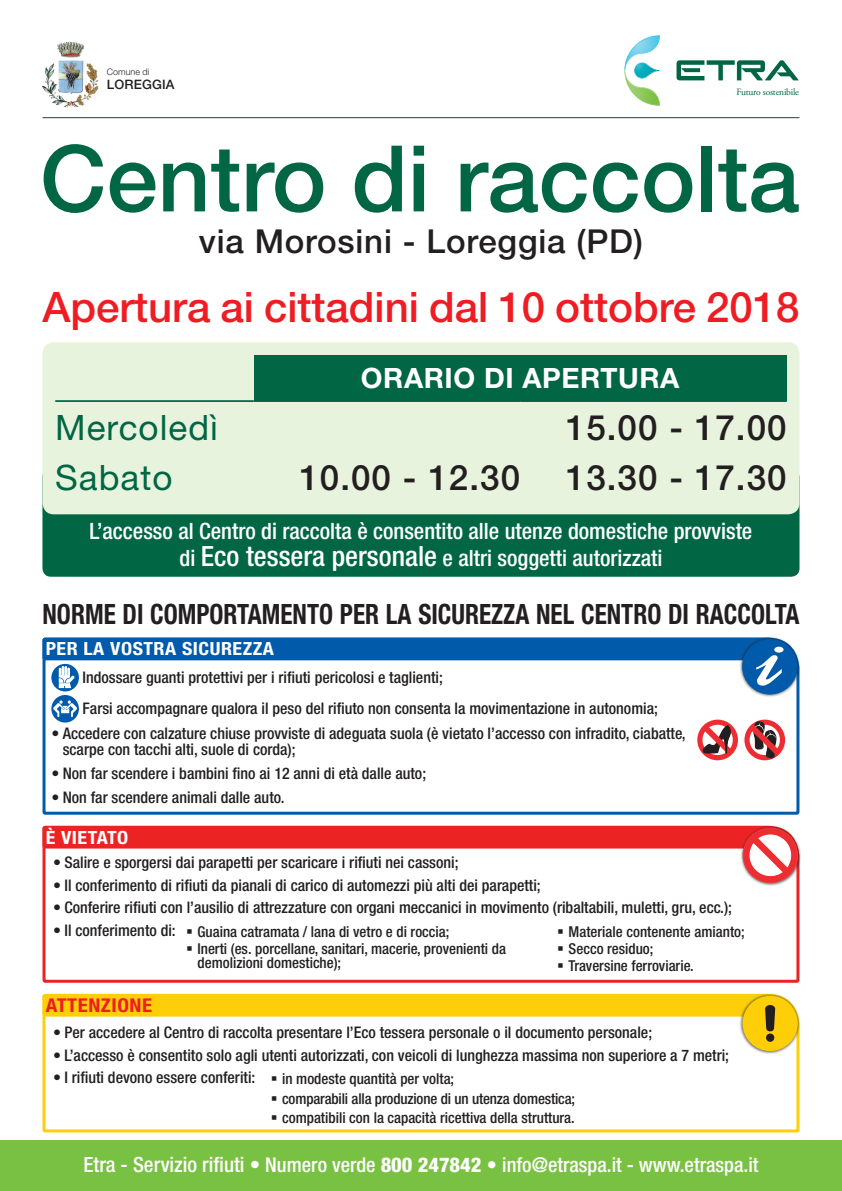
<style>
.page{position:relative;width:842px;height:1191px;background:#fff}
.page>*{position:absolute;margin:0;border:0;box-sizing:border-box;transform-origin:0 0}
.t1{font:500 92px "Helvetica Neue LT Std";color:#064}
.t2{font:500 42px "Helvetica Neue LT Std";color:#ee1d23}
.t3{font:500 35px "Helvetica Neue LT Std";letter-spacing:.03em;color:#231f20}
.t4{font:35px "Helvetica Neue LT Std";letter-spacing:.03em;color:#064}
.t5{font:500 33px "Helvetica Neue LT Std";letter-spacing:.025em;color:#231f20}
.t6{font:700 condensed 28px "Helvetica Neue LT Std";color:#231f20;scale:.9 1}
.t7{font:700 28px "Helvetica Neue LT Std";letter-spacing:.02em;color:#fff}
.t8{font:500 condensed 22.5px/27px "Helvetica Neue LT Std";color:#fff;text-align:center}
.t9{font:500 condensed 20.4px "Helvetica Neue LT Std";color:#fff}
.t10{font:700 condensed 19px "Helvetica Neue LT Std";letter-spacing:.025em;color:#ee1d23;scale:1.1 1}
.t11{font:700 condensed 18.1px "Helvetica Neue LT Std";letter-spacing:.025em;color:#fff;scale:1.1 1}
.t12{font:500 condensed 16px/31px "Helvetica Neue LT Std";color:#231f20}
.t13{font:500 condensed 15px/14px "Helvetica Neue LT Std";color:#231f20}
.t14{font:500 13px "Helvetica Neue LT Std";letter-spacing:.01em;color:#231f20}
.t15{font:9.6px "Adobe Garamond Pro";letter-spacing:-.025em;color:#064}
.t16{font:300 9px "Helvetica Neue LT Std";color:#231f20}
.s1{font-size:27.9px}
.s2{font-size:16px}
.s3{font-size:15px}
.s4{font-size:21px}
.s5{font-weight:800}
</style>
<div class="page">
<div style="left:42px;top:469px;width:757px;height:108px;background:#064;border-radius:9px"></div>
<div style="left:43px;top:342px;width:756px;height:172px;background:#e8f3de;border-radius:11px"></div>
<div style="left:0;top:1140px;width:842px;height:51px;background:#79c142"></div>
<svg style="left:42px;top:639px;width:758px;height:176px"></svg>
<div style="left:43px;top:637px;width:728px;height:23px;background:#015aaa;border-radius:3px"></div>
<div style="left:739px;top:636px;width:61px;height:61px;background:#231f20;opacity:.7"></div>
<div style="left:743px;top:639px;width:54px;height:55px;background:#015aaa;border-radius:50%"></div>
<div style="left:742px;top:639px;width:55px;height:55px;border:1px solid #015aaa;border-radius:50%"></div>
<svg style="left:756px;top:646px;width:27px;height:40px"></svg>
<svg style="left:42px;top:825px;width:758px;height:158px"></svg>
<div style="left:43px;top:826px;width:728px;height:22px;background:#ec2323;border-radius:3px"></div>
<div style="left:740px;top:824px;width:61px;height:62px;background:#231f20;opacity:.7"></div>
<svg style="left:743px;top:827px;width:55px;height:56px"></svg>
<svg style="left:42px;top:993px;width:758px;height:140px"></svg>
<div style="left:739px;top:992px;width:62px;height:62px;background:#231f20;opacity:.7"></div>
<div style="left:742px;top:995px;width:56px;height:56px;background:#fece08;border-radius:50%"></div>
<svg style="left:43px;top:994px;width:732px;height:37px"></svg>
<div style="left:766px;top:1033px;width:8px;height:8px;background:#231f20;border-radius:50%"></div>
<div style="left:254px;top:356px;width:533px;height:45px;background:#064"></div>
<hr style="left:55px;top:400px;width:199px;height:2px;background:#064">
<hr style="left:254px;top:400px;width:266px;height:2px;background:#064">
<hr style="left:520px;top:400px;width:267px;height:2px;background:#064">
<svg style="left:624px;top:35px;width:176px;height:83px"></svg>
<img style="left:42px;top:42px;width:57px;height:66px">
<hr style="left:43px;top:117px;width:756px;height:1px;background:#243862">
<svg style="left:51px;top:664px;width:28px;height:27px"></svg>
<svg style="left:59px;top:666px;width:16px;height:22px"></svg>
<div style="left:51px;top:695px;width:28px;height:27px;background:#015aaa;border-radius:50%"></div>
<svg style="left:53px;top:700px;width:24px;height:17px"></svg>
<svg style="left:744px;top:719px;width:41px;height:41px"></svg>
<svg style="left:750px;top:724px;width:30px;height:31px"></svg>
<svg style="left:752px;top:721px;width:26px;height:37px"></svg>
<div style="left:697px;top:719px;width:41px;height:41px;background:#ee2d33;border-radius:50%"></div>
<svg style="left:702px;top:724px;width:31px;height:31px"></svg>
<svg style="left:702px;top:724px;width:29px;height:30px"></svg>
<svg style="left:193px;top:937px;width:15px;height:1px"></svg>
<svg style="left:193px;top:954px;width:15px;height:1px"></svg>
<svg style="left:564px;top:937px;width:15px;height:1px"></svg>
<svg style="left:564px;top:954px;width:15px;height:1px"></svg>
<svg style="left:564px;top:971px;width:15px;height:1px"></svg>
<svg style="left:278px;top:1083px;width:15px;height:1px"></svg>
<svg style="left:277px;top:1103px;width:15px;height:1px"></svg>
<svg style="left:278px;top:1123px;width:15px;height:1px"></svg>
<p class="t16" style="left:107px;top:66px;width:44px">Comune di</p>
<p class="t14" style="left:107px;top:77px;width:69px">LOREGGIA</p>
<p class="t15" style="left:736px;top:87px;width:64px">Futuro sostenibile</p>
<h1 class="t1" style="left:40px;top:124px;width:761px">Centro di raccolta</h1>
<h3 class="t5" style="left:199px;top:222px;width:446px">via Morosini - Loreggia (PD)</h3>
<h2 class="t2" style="left:42px;top:281px;width:759px">Apertura ai cittadini dal 10 ottobre 2018</h2>
<h3 class="t7" style="left:361px;top:361px;width:320px">ORARIO DI APERTURA</h3>
<h3 class="t4" style="left:55px;top:406px;width:164px">Mercoledì</h3>
<h3 class="t3" style="left:566px;top:406px;width:222px">15.00 - 17.00</h3>
<h3 class="t4" style="left:55px;top:457px;width:119px">Sabato</h3>
<h3 class="t3" style="left:299px;top:457px;width:222px">10.00 - 12.30</h3>
<h3 class="t3" style="left:566px;top:457px;width:222px">13.30 - 17.30</h3>
<h3 class="t8" style="left:90px;top:517px;width:664px">L’accesso al Centro di raccolta è consentito alle utenze domestiche provviste di <span class="s1">Eco tessera personale</span> e altri soggetti autorizzati</h3>
<h3 class="t6" style="left:43px;top:597px;width:843px">NORME DI COMPORTAMENTO PER LA SICUREZZA NEL CENTRO DI RACCOLTA</h3>
<p class="t11" style="left:46px;top:638px;width:209px">PER LA VOSTRA SICUREZZA</p>
<p class="t12" style="left:83px;top:661px;width:577px">Indossare guanti protettivi per i rifiuti pericolosi e taglienti;<br>Farsi accompagnare qualora il peso del rifiuto non consenta la movimentazione in autonomia;</p>
<p class="t12" style="left:63px;top:725px;width:624px;line-height:16px;text-indent:-11px">• Accedere con calzature chiuse provviste di adeguata suola (è vietato l’accesso con infradito, ciabatte, scarpe con tacchi alti, suole di corda);</p>
<p class="t12" style="left:51px;top:758px;width:376px">• Non far scendere i bambini fino ai 12 anni di età dalle auto;</p>
<p class="t12" style="left:51px;top:781px;width:235px">• Non far scendere animali dalle auto.</p>
<p class="t11" style="left:46px;top:826px;width:77px">È VIETATO</p>
<p class="t12" style="left:53px;top:847px;width:407px">• Salire e sporgersi dai parapetti per scaricare i rifiuti nei cassoni;</p>
<p class="t12" style="left:53px;top:869px;width:489px">• Il conferimento di rifiuti da pianali di carico di automezzi più alti dei parapetti;</p>
<p class="t12" style="left:53px;top:892px;width:680px">• Conferire rifiuti con l’ausilio di attrezzature con organi meccanici in movimento (ribaltabili, muletti, gru, ecc.);</p>
<p class="t13" style="left:53px;top:924px;width:398px"><span class="s2">• Il conferimento di:</span> ▪ Guaina catramata / lana di vetro e di roccia;</p>
<p class="t13" style="left:197px;top:941px;width:310px;text-indent:-11px">▪ Inerti (es. porcellane, sanitari, macerie, provenienti da demolizioni domestiche);</p>
<p class="t13" style="left:557px;top:924px;width:189px">▪ Materiale contenente amianto;</p>
<p class="t13" style="left:557px;top:941px;width:98px">▪ Secco residuo;</p>
<p class="t13" style="left:557px;top:958px;width:138px">▪ Traversine ferroviarie.</p>
<p class="t10" style="left:46px;top:993px;width:98px">ATTENZIONE</p>
<p class="t12" style="left:53px;top:1016px;width:601px">• Per accedere al Centro di raccolta presentare l’Eco tessera personale o il documento personale;</p>
<p class="t12" style="left:53px;top:1039px;width:677px">• L’accesso è consentito solo agli utenti autorizzati, con veicoli di lunghezza massima non superiore a 7 metri;</p>
<p class="t12" style="left:53px;top:1061px;width:403px">• I rifiuti devono essere conferiti: ▪ <span class="s3">in modeste quantità per volta;</span></p>
<p class="t13" style="left:271px;top:1091px;width:306px">▪ comparabili alla produzione di un utenza domestica;</p>
<p class="t13" style="left:271px;top:1110px;width:305px">▪ compatibili con la capacità ricettiva della struttura.</p>
<p class="t9" style="left:83px;top:1152px;width:677px"><span class="s4">Etra - Servizio rifiuti •</span> Numero verde <span class="s5">800 247842 •</span> info@etraspa.it - www.etraspa.it</p>
</div>
